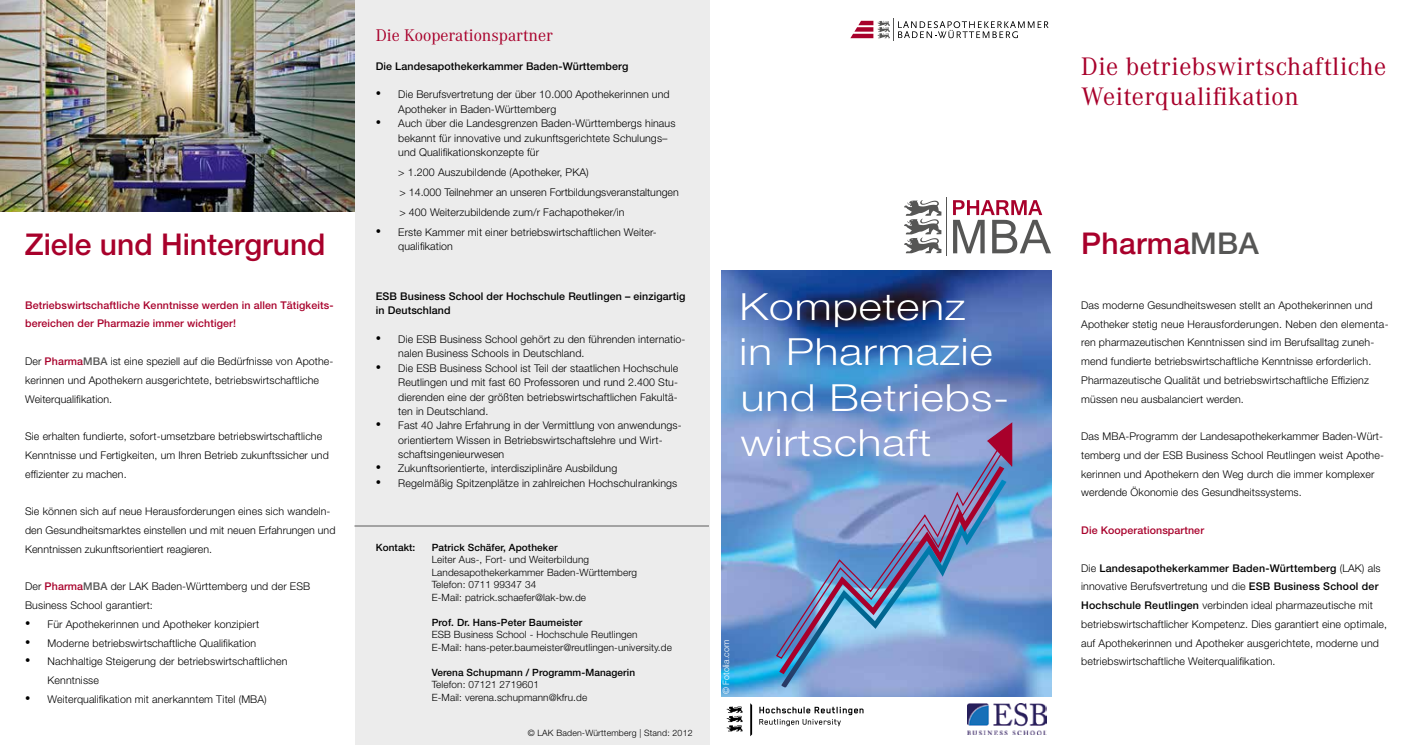
<style>
.page{position:relative;width:1418px;height:745px;background:#fff}
.page>*{position:absolute;margin:0;border:0;box-sizing:border-box;transform-origin:0 0}
.t1{font:300 37.5px/45px "Helvetica Neue LT";letter-spacing:.01em;color:#fff;scale:1.2 1}
.t2{font:500 30px "Helvetica Neue LT";color:#a8002b}
.t3{font:26.25px/30px "Corporate A";letter-spacing:.02em;color:#a8002b}
.t4{font:17.5px "Corporate A";color:#a8002b}
.t5{font:300 10.62px/18.8px "Helvetica Neue LT";letter-spacing:.01em;color:#000}
.t6{font:500 10.62px/18.8px "Helvetica Neue LT";letter-spacing:.01em;color:#a8002b}
.t7{font:500 10.62px/14.4px "Helvetica Neue LT";letter-spacing:.01em;color:#000}
.t8{font:300 10px/12.5px "Helvetica Neue LT";letter-spacing:.01em;color:#000}
.t9{font:500 10px "Helvetica Neue LT";letter-spacing:.01em;color:#000}
.t10{font:300 8.75px "Helvetica Neue LT Std";letter-spacing:.02em;color:#000}
.t11{font:300 8.75px "Helvetica Neue LT";letter-spacing:.01em;color:#fff}
.s1{font-weight:500;color:#a8002b}
.s2{font-weight:500;color:#565655}
.s3{font-family:"Times New Roman";font-weight:400;font-size:15px}
.s4{color:#565655}
.s5{font-weight:500}
</style>
<div class="page">
<img style="left:967px;top:703px;width:79px;height:30px">
<svg style="left:726px;top:706px;width:16px;height:24px"></svg>
<svg style="left:750px;top:703px;width:2px;height:32px"></svg>
<svg style="left:759px;top:706px;width:104px;height:19px"></svg>
<hr style="left:945px;top:197px;width:1px;height:58px;background:#565655">
<svg style="left:904px;top:200px;width:37px;height:53px"></svg>
<svg style="left:953px;top:200px;width:98px;height:53px"></svg>
<svg style="left:850px;top:18px;width:198px;height:23px"></svg>
<img style="left:721px;top:270px;width:330px;height:425px">
<div style="left:355px;top:0;width:355px;height:744px;background:#ececec"></div>
<svg style="left:781px;top:495px;width:225px;height:191px;background:#87a0d3"></svg>
<svg style="left:779px;top:495px;width:225px;height:178px;background:#859bce"></svg>
<svg style="left:775px;top:495px;width:228px;height:164px;background:#7a98c9"></svg>
<hr style="left:354px;top:525px;width:355px;height:1px;background:#5b5b5a">
<img style="left:0;top:0;width:354px;height:211px">
<div style="left:731px;top:283px;width:309px;height:212px;background:#fff;opacity:.75"></div>
<h2 class="t2" style="left:25px;top:226px;width:302px">Ziele und Hintergrund</h2>
<p class="t6" style="left:25px;top:295px;width:310px">Betriebswirtschaftliche Kenntnisse werden in allen Tätigkeits&shy;bereichen der Pharmazie immer wichtiger!</p>
<p class="t5" style="left:25px;top:351px;width:310px">Der <span class="s1">Pharma</span><span class="s2">MBA</span> ist eine speziell auf die Bedürfnisse von Apothe&shy;kerinnen und Apothekern ausgerichtete, betriebswirtschaftliche<br>Weiterqualifikation.</p>
<p class="t5" style="left:25px;top:426px;width:305px">Sie erhalten fundierte, sofort-umsetzbare betriebswirtschaftliche<br>Kenntnisse und Fertigkeiten, um Ihren Betrieb zukunftssicher und effizienter zu machen.</p>
<p class="t5" style="left:25px;top:501px;width:312px">Sie können sich auf neue Herausforderungen eines sich wandeln&shy;den Gesundheitsmarktes einstellen und mit neuen Erfahrungen und<br>Kenntnissen zukunftsorientiert reagieren.</p>
<p class="t5" style="left:25px;top:576px;width:286px">Der <span class="s1">Pharma</span><span class="s2">MBA</span> der LAK Baden-Württemberg und der ESB<br>Business School garantiert:</p>
<p class="t5" style="left:25px;top:614px;width:236px"><span class="s3">•</span> Für Apothekerinnen und Apotheker konzipiert</p>
<p class="t5" style="left:25px;top:632px;width:232px"><span class="s3">•</span> Moderne betriebswirtschaftliche Qualifikation</p>
<p class="t5" style="left:48px;top:651px;width:241px;text-indent:-23px"><span class="s3">•</span> Nachhaltige Steigerung der betriebswirtschaftlichen<br>Kenntnisse</p>
<p class="t5" style="left:25px;top:689px;width:243px"><span class="s3">•</span> Weiterqualifikation mit anerkanntem Titel (MBA)</p>
<h3 class="t4" style="left:376px;top:25px;width:179px">Die Kooperationspartner</h3>
<p class="t7" style="left:376px;top:58px;width:254px">Die Landesapothekerkammer Baden-Württemberg</p>
<p class="t5" style="left:398px;top:87px;width:273px;line-height:14.4px;text-indent:-22px"><span class="s3">•</span> Die Berufsvertretung der über 10.000 Apothekerinnen und<br>Apotheker in Baden-Württemberg</p>
<p class="t5" style="left:398px;top:116px;width:279px;line-height:14.4px;text-indent:-22px"><span class="s3">•</span> Auch über die Landesgrenzen Baden-Württembergs hinaus bekannt für innovative und zukunftsgerichtete Schulungs– und Qualifikationskonzepte für</p>
<p class="t5" style="left:398px;top:162px;width:282px;line-height:20px">&gt; 1.200 Auszubildende (Apotheker, PKA)<br>&gt; 14.000 Teilnehmer an unseren Fortbildungsveranstaltungen &gt; 400 Weiterzubildende zum/r Fachapotheker/in</p>
<p class="t5" style="left:398px;top:225px;width:260px;line-height:14.4px;text-indent:-23px"><span class="s3">•</span> Erste Kammer mit einer betriebswirtschaftlichen Weiter&shy;qualifikation</p>
<p class="t7" style="left:376px;top:288px;width:311px">ESB Business School der Hochschule Reutlingen – einzigartig in Deutschland</p>
<p class="t5" style="left:398px;top:331px;width:289px;line-height:14.4px;text-indent:-22px"><span class="s3">•</span> Die ESB Business School gehört zu den führenden internatio&shy;nalen Business Schools in Deutschland.</p>
<p class="t5" style="left:398px;top:360px;width:281px;line-height:14.4px;text-align:justify;text-indent:-22px"><span class="s3">•</span> Die ESB Business School ist Teil der staatlichen Hochschule Reutlingen und mit fast 60 Professoren und rund 2.400 Stu&shy;dierenden eine der größten betriebswirtschaftlichen Fakultä&shy;ten in Deutschland.</p>
<p class="t5" style="left:398px;top:418px;width:285px;line-height:14.4px;text-indent:-22px"><span class="s3">•</span> Fast 40 Jahre Erfahrung in der Vermittlung von anwendungs&shy;orientiertem Wissen in Betriebswirtschaftslehre und Wirt&shy;schaftsingenieurwesen</p>
<p class="t5" style="left:376px;top:459px;width:243px"><span class="s3">•</span> Zukunftsorientierte, interdisziplinäre Ausbildung</p>
<p class="t5" style="left:376px;top:473px;width:303px"><span class="s3">•</span> Regelmäßig Spitzenplätze in zahlreichen Hochschulrankings</p>
<p class="t9" style="left:376px;top:540px;width:41px">Kontakt:</p>
<p class="t9" style="left:432px;top:540px;width:127px">Patrick Schäfer, Apotheker</p>
<p class="t8" style="left:432px;top:552px;width:207px">Leiter Aus-, Fort- und Weiterbildung Landesapothekerkammer Baden-Württemberg Telefon: 0711 99347 34<br>E-Mail: patrick.schaefer@lak-bw.de</p>
<p class="t9" style="left:432px;top:615px;width:152px">Prof. Dr. Hans-Peter Baumeister</p>
<p class="t8" style="left:432px;top:627px;width:242px">ESB Business School - Hochschule Reutlingen<br>E-Mail: hans-peter.baumeister@reutlingen-university.de</p>
<p class="t9" style="left:432px;top:665px;width:205px">Verena Schupmann / Programm-Managerin</p>
<p class="t8" style="left:432px;top:677px;width:157px">Telefon: 07121 2719601<br>E-Mail: verena.schupmann@kfru.de</p>
<p class="t10" style="left:528px;top:727px;width:166px">© LAK Baden-Württemberg | Stand: 2012</p>
<h1 class="t1" style="left:739px;top:283px;width:226px">Kompetenz<br>in Pharmazie und Betriebs&shy;wirtschaft</h1>
<p class="t11" style="left:720px;top:693px;width:56px;rotate:-90deg">© Fotolia.com</p>
<h3 class="t3" style="left:1081px;top:52px;width:306px">Die betriebswirtschaftliche<br>Weiterqualifikation</h3>
<h2 class="t2" style="left:1081px;top:225px;width:179px">Pharma<span class="s4">MBA</span></h2>
<p class="t5" style="left:1081px;top:295px;width:309px">Das moderne Gesundheitswesen stellt an Apothekerinnen und Apotheker stetig neue Herausforderungen. Neben den elementa&shy;ren pharmazeutischen Kenntnissen sind im Berufsalltag zuneh&shy;mend fundierte betriebswirtschaftliche Kenntnisse erforderlich.<br>Pharmazeutische Qualität und betriebswirtschaftliche Effizienz müssen neu ausbalanciert werden.</p>
<p class="t5" style="left:1081px;top:426px;width:304px">Das MBA-Programm der Landesapothekerkammer Baden-Würt&shy;temberg und der ESB Business School Reutlingen weist Apothe&shy;kerinnen und Apothekern den Weg durch die immer komplexer werdende Ökonomie des Gesundheitssystems.</p>
<p class="t6" style="left:1081px;top:520px;width:124px">Die Kooperationspartner</p>
<p class="t5" style="left:1081px;top:557px;width:307px">Die <span class="s5">Landesapothekerkammer Baden-Württemberg</span> (LAK) als innovative Berufsvertretung und die <span class="s5">ESB Business School der Hochschule Reutlingen</span> verbinden ideal pharmazeutische mit betriebswirtschaftlicher Kompetenz. Dies garantiert eine optimale, auf Apothekerinnen und Apotheker ausgerichtete, moderne und betriebswirtschaftliche Weiterqualifikation.</p>
</div>
